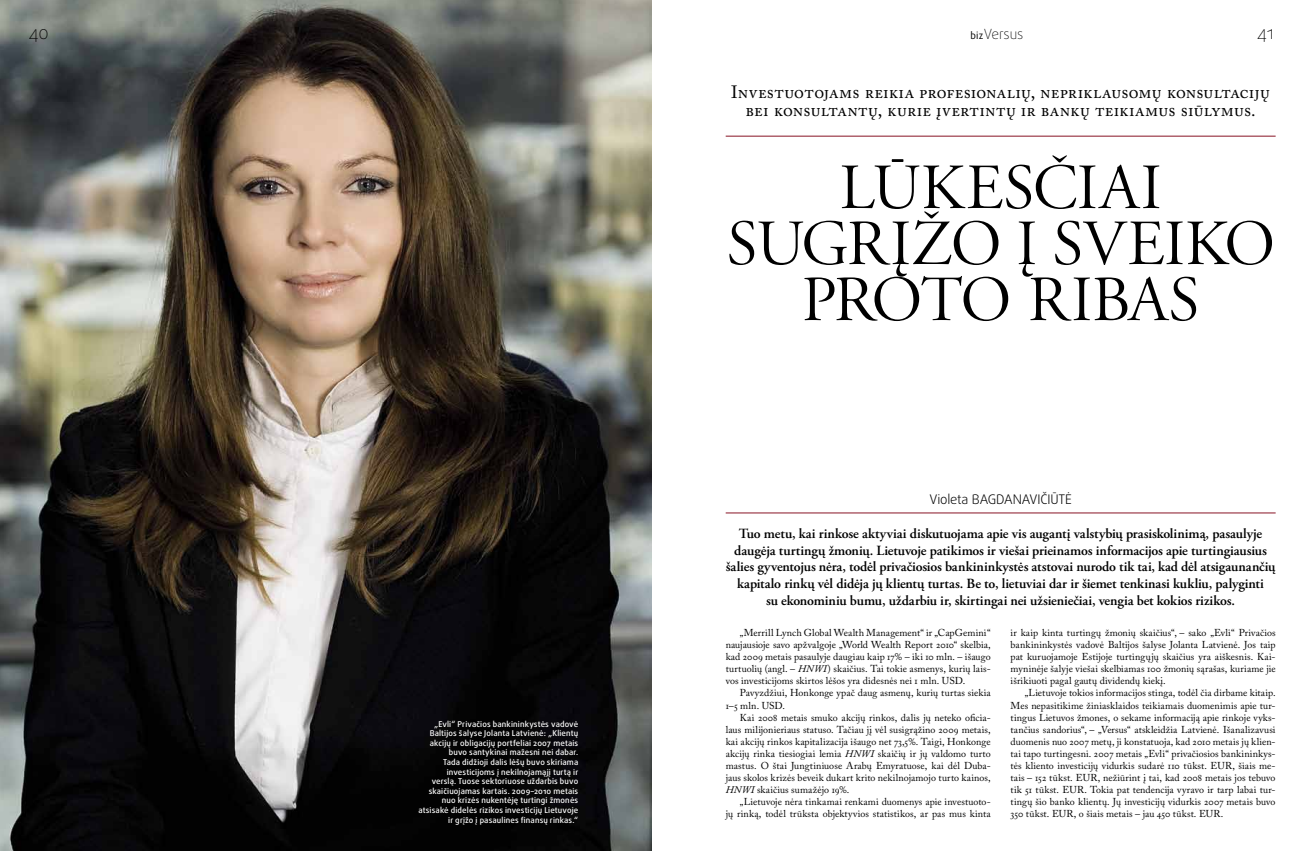
<style>
.page{position:relative;width:1304px;height:851px;background:#fff}
.page>*{position:absolute;margin:0;border:0;box-sizing:border-box;transform-origin:0 0}
.t1{font:64.1px/56px "Adobe Garamond Pro";letter-spacing:-.015em;color:#000;text-align:center}
.t2{font:100 18px "Daxline Pro";color:#000}
.t3{font:17.7px/17.7px "Adobe Caslon Pro";letter-spacing:.085em;color:#000;text-align:center}
.t4{font:600 14px/16.8px "Adobe Garamond Pro";letter-spacing:-.005em;color:#000;text-align:center}
.t5{font:100 14px "Daxline Pro";letter-spacing:-.01em;color:#000}
.t6{font:300 13.2px "Daxline Pro";letter-spacing:-.01em;color:#000}
.t7{font:10px/12px "Adobe Caslon Pro";letter-spacing:.005em;color:#000;text-align:justify}
.t8{font:500 8px/9.6px "Daxline Pro";letter-spacing:.015em;color:#fff;text-align:right}
.s1{font-weight:400;font-size:10px}
.s2{font-style:italic}
</style>
<div class="page">
<hr style="left:726px;top:136px;width:550px;height:1px;background:#881425">
<hr style="left:726px;top:512px;width:550px;height:1px;background:#881425">
<img style="left:0;top:0;width:652px;height:850px">
<h2 class="t2" style="left:28px;top:22px;width:22px">40</h2>
<h3 class="t5" style="left:971px;top:26px;width:54px"><span class="s1">biz</span>Versus</h3>
<h2 class="t2" style="left:1257px;top:22px;width:19px">41</h2>
<h3 class="t3" style="left:731px;top:83px;width:540px">Investuotojams reikia profesionalių, nepriklausomų konsultacijų bei konsultantų, kurie įvertintų ir bankų teikiamus siūlymus.</h3>
<h1 class="t1" style="left:726px;top:162px;width:551px">LŪKESČIAI<br>SUGRĮŽO Į SVEIKO<br>PROTO RIBAS</h1>
<p class="t8" style="left:418px;top:718px;width:161px">„Evli“ Privačios bankininkystės vadovė Baltijos šalyse Jolanta Latvienė: „Klientų akcijų ir obligacijų portfeliai 2007 metais buvo santykinai mažesni nei dabar.<br>Tada didžioji dalis lėšų buvo skiriama investicijoms į nekilnojamąjį turtą ir<br>verslą. Tuose sektoriuose uždarbis buvo skaičiuojamas kartais. 2009–2010 metais nuo krizės nukentėję turtingi žmonės atsisakė didelės rizikos investicijų Lietuvoje ir grįžo į pasaulines finansų rinkas.“</p>
<h3 class="t6" style="left:929px;top:491px;width:144px">Violeta BAGDANAVIČIŪTĖ</h3>
<p class="t4" style="left:726px;top:525px;width:551px">Tuo metu, kai rinkose aktyviai diskutuojama apie vis augantį valstybių prasiskolinimą, pasaulyje daugėja turtingų žmonių. Lietuvoje patikimos ir viešai prieinamos informacijos apie turtingiausius šalies gyventojus nėra, todėl privačiosios bankininkystės atstovai nurodo tik tai, kad dėl atsigaunančių kapitalo rinkų vėl didėja jų klientų turtas. Be to, lietuviai dar ir šiemet tenkinasi kukliu, palyginti<br>su ekonominiu bumu, uždarbiu ir, skirtingai nei užsieniečiai, vengia bet kokios rizikos.</p>
<p class="t7" style="left:726px;top:627px;width:267px;text-indent:14px">„Merrill Lynch Global Wealth Management“ ir „CapGemini“ naujausioje savo apžvalgoje „World Wealth Report 2010“ skelbia, kad 2009 metais pasaulyje daugiau kaip 17% – iki 10 mln. – išaugo turtuolių (angl. – <span class="s2">HNWI</span>) skaičius. Tai tokie asmenys, kurių lais&shy;vos investicijoms skirtos lėšos yra didesnės nei 1 mln. USD.</p>
<p class="t7" style="left:726px;top:687px;width:267px;text-indent:14px">Pavyzdžiui, Honkonge ypač daug asmenų, kurių turtas siekia<br>1–5 mln. USD.</p>
<p class="t7" style="left:726px;top:711px;width:267px;text-indent:14px">Kai 2008 metais smuko akcijų rinkos, dalis jų neteko oficia&shy;laus milijonieriaus statuso. Tačiau jį vėl susigrąžino 2009 metais, kai akcijų rinkos kapitalizacija išaugo net 73,5%. Taigi, Honkonge akcijų rinka tiesiogiai lemia <span class="s2">HNWI</span> skaičių ir jų valdomo turto mastus. O štai Jungtiniuose Arabų Emyratuose, kai dėl Duba&shy;jaus skolos krizės beveik dukart krito nekilnojamojo turto kainos, <span class="s2">HNWI</span> skaičius sumažėjo 19%.</p>
<p class="t7" style="left:726px;top:795px;width:267px;text-align:right">„Lietuvoje nėra tinkamai renkami duomenys apie investuoto-<br>jų rinką, todėl trūksta objektyvios statistikos, ar pas mus kinta</p>
<p class="t7" style="left:1011px;top:627px;width:267px">ir kaip kinta turtingų žmonių skaičius“, – sako „Evli“ Privačios bankininkystės vadovė Baltijos šalyse Jolanta Latvienė. Jos taip pat kuruojamoje Estijoje turtingųjų skaičius yra aiškesnis. Kai&shy;myninėje šalyje viešai skelbiamas 100 žmonių sąrašas, kuriame jie išrikiuoti pagal gautų dividendų kiekį.</p>
<p class="t7" style="left:1011px;top:687px;width:267px;text-indent:14px">„Lietuvoje tokios informacijos stinga, todėl čia dirbame kitaip.<br>Mes nepasitikime žiniasklaidos teikiamais duomenimis apie tur&shy;tingus Lietuvos žmones, o sekame informaciją apie rinkoje vyks&shy;tančius sandorius“, – „Versus“ atskleidžia Latvienė. Išanalizavusi duomenis nuo 2007 metų, ji konstatuoja, kad 2010 metais jų klien&shy;tai tapo turtingesni. 2007 metais „Evli“ privačiosios bankininkys&shy;tės kliento investicijų vidurkis sudarė 110 tūkst. EUR, šiais me&shy;tais – 152 tūkst. EUR, nežiūrint į tai, kad 2008 metais jos tebuvo tik 51 tūkst. EUR. Tokia pat tendencija vyravo ir tarp labai tur&shy;tingų šio banko klientų. Jų investicijų vidurkis 2007 metais buvo 350 tūkst. EUR, o šiais metais – jau 450 tūkst. EUR.</p>
</div>
